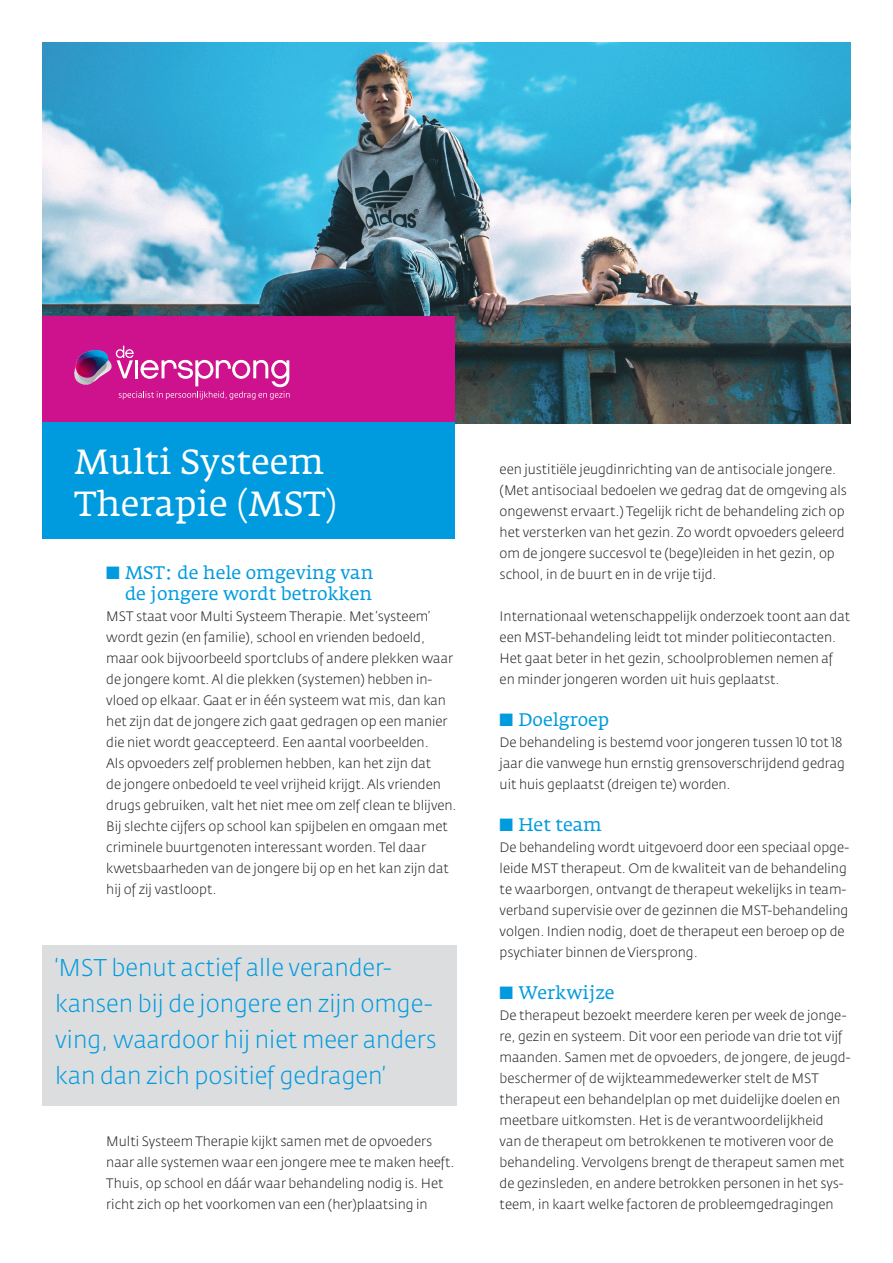
<style>
.page{position:relative;width:893px;height:1263px;background:#fff}
.page>*{position:absolute;margin:0;border:0;box-sizing:border-box;transform-origin:0 0}
.t1{font:34.5px/42px "Fedra Serif A Book LF";color:#fff}
.t2{font:24px/36px "Fedra Sans Light LF";color:#009bde}
.t3{font:18px/21px "Fedra Serif A Book LF";color:#009bde;text-align:right}
.t4{font:13.5px/21px "Fedra Sans Light LF";color:#231f20}
</style>
<div class="page">
<img style="left:43px;top:43px;width:807px;height:380px">
<div style="left:43px;top:945px;width:414px;height:161px;background:#dcdddf"></div>
<div style="left:43px;top:316px;width:412px;height:132px;background:#ce118c"></div>
<div style="left:43px;top:422px;width:412px;height:117px;background:#009bde"></div>
<svg style="left:74px;top:346px;width:216px;height:53px"></svg>
<h1 class="t1" style="left:74px;top:442px;width:264px">Multi Systeem<br>Therapie (MST)</h1>
<h3 class="t3" style="left:106px;top:563px;width:269px">■ MST: de hele omgeving van de jongere wordt betrokken</h3>
<p class="t4" style="left:106px;top:606px;width:352px">MST staat voor Multi Systeem Therapie. Met ‘systeem’ wordt gezin (en familie), school en vrienden bedoeld, maar ook bijvoorbeeld sportclubs of andere plekken waar de jongere komt. Al die plekken (systemen) hebben in&shy;vloed op elkaar. Gaat er in één systeem wat mis, dan kan het zijn dat de jongere zich gaat gedragen op een manier die niet wordt geaccepteerd. Een aantal voorbeelden.<br>Als opvoeders zelf problemen hebben, kan het zijn dat<br>de jongere onbedoeld te veel vrijheid krijgt. Als vrienden drugs gebruiken, valt het niet mee om zelf clean te blijven.<br>Bij slechte cijfers op school kan spijbelen en omgaan met criminele buurtgenoten interessant worden. Tel daar kwetsbaarheden van de jongere bij op en het kan zijn dat hij of zij vastloopt.</p>
<h2 class="t2" style="left:55px;top:950px;width:383px">‘MST benut actief alle verander&shy;kansen bij de jongere en zijn omge&shy;ving, waardoor hij niet meer anders kan dan zich positief gedragen’</h2>
<p class="t4" style="left:106px;top:1131px;width:350px">Multi Systeem Therapie kijkt samen met de opvoeders naar alle systemen waar een jongere mee te maken heeft.<br>Thuis, op school en dáár waar behandeling nodig is. Het richt zich op het voorkomen van een (her)plaatsing in</p>
<p class="t4" style="left:500px;top:459px;width:349px">een justitiële jeugdinrichting van de antisociale jongere. (Met antisociaal bedoelen we gedrag dat de omgeving als ongewenst ervaart.) Tegelijk richt de behandeling zich op het versterken van het gezin. Zo wordt opvoeders geleerd om de jongere succesvol te (bege)leiden in het gezin, op school, in de buurt en in de vrije tijd.</p>
<p class="t4" style="left:500px;top:606px;width:352px">Internationaal wetenschappelijk onderzoek toont aan dat een MST-behandeling leidt tot minder politiecontacten.<br>Het gaat beter in het gezin, schoolproblemen nemen af en minder jongeren worden uit huis geplaatst.</p>
<h3 class="t3" style="left:500px;top:710px;width:111px">■ Doelgroep</h3>
<p class="t4" style="left:500px;top:732px;width:347px">De behandeling is bestemd voor jongeren tussen 10 tot 18 jaar die vanwege hun ernstig grensoverschrijdend gedrag uit huis geplaatst (dreigen te) worden.</p>
<h3 class="t3" style="left:500px;top:815px;width:104px">■ Het team</h3>
<p class="t4" style="left:500px;top:837px;width:351px">De behandeling wordt uitgevoerd door een speciaal opge&shy;leide MST therapeut. Om de kwaliteit van de behandeling te waarborgen, ontvangt de therapeut wekelijks in team&shy;verband supervisie over de gezinnen die MST-behandeling volgen. Indien nodig, doet de therapeut een beroep op de psychiater binnen de Viersprong.</p>
<h3 class="t3" style="left:500px;top:983px;width:116px">■ Werkwijze</h3>
<p class="t4" style="left:500px;top:1005px;width:352px">De therapeut bezoekt meerdere keren per week de jonge&shy;re, gezin en systeem. Dit voor een periode van drie tot vijf maanden. Samen met de opvoeders, de jongere, de jeugd&shy;beschermer of de wijkteammedewerker stelt de MST therapeut een behandelplan op met duidelijke doelen en meetbare uitkomsten. Het is de verantwoordelijkheid<br>van de therapeut om betrokkenen te motiveren voor de behandeling. Vervolgens brengt de therapeut samen met de gezinsleden, en andere betrokken personen in het sys&shy;teem, in kaart welke factoren de probleemgedragingen</p>
</div>
